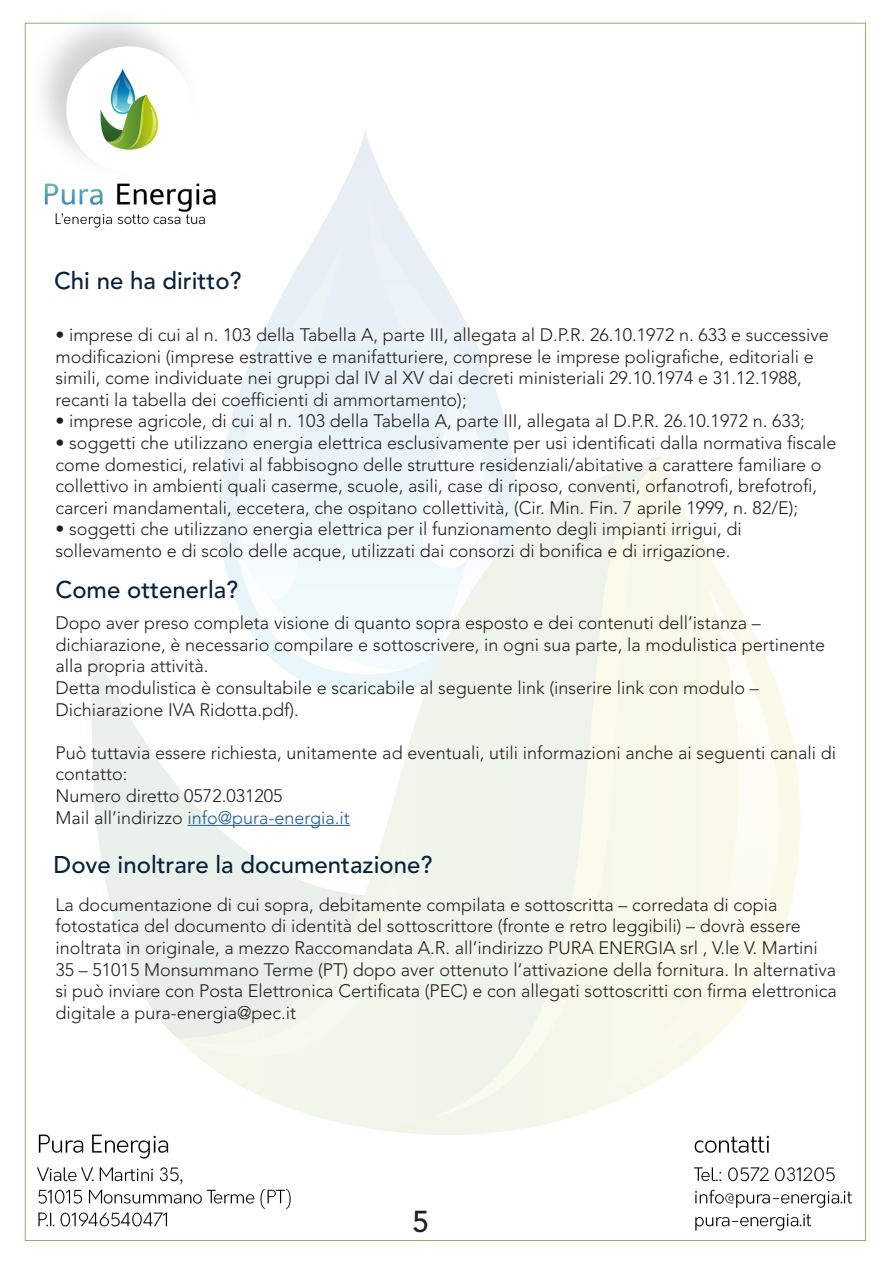
<style>
.page{position:relative;width:893px;height:1263px;background:#fff}
.page>*{position:absolute;margin:0;border:0;box-sizing:border-box;transform-origin:0 0}
.Titolo{font:500 30px "Avenir LT Std";color:#231f20}
.Titolo-2{font:500 24px "Avenir LT Std";color:#05213c}
.t1{font:300 18px/21.6px "Avenir LT Std";color:#231f20}
.t2{font:300 18px "Avenir LT Std";color:#175d9e}
.s1{color:#231f20}
</style>
<div class="page">
<img style="left:24px;top:22px;width:842px;height:1219px">
<hr style="left:187px;top:825px;width:163px;height:1px;background:#175d9e">
<p class="Titolo-2" style="left:54px;top:266px;width:189px">Chi ne ha diritto?</p>
<p class="t1" style="left:55px;top:324px;width:775px">• imprese di cui al n. 103 della Tabella A, parte III, allegata al D.P.R. 26.10.1972 n. 633 e successive modificazioni (imprese estrattive e manifatturiere, comprese le imprese poligrafiche, editoriali e simili, come individuate nei gruppi dal IV al XV dai decreti ministeriali 29.10.1974 e 31.12.1988, recanti la tabella dei coefficienti di ammortamento);</p>
<p class="t1" style="left:55px;top:410px;width:751px">• imprese agricole, di cui al n. 103 della Tabella A, parte III, allegata al D.P.R. 26.10.1972 n. 633;</p>
<p class="t1" style="left:55px;top:432px;width:782px">• soggetti che utilizzano energia elettrica esclusivamente per usi identificati dalla normativa fiscale come domestici, relativi al fabbisogno delle strutture residenziali/abitative a carattere familiare o collettivo in ambienti quali caserme, scuole, asili, case di riposo, conventi, orfanotrofi, brefotrofi, carceri mandamentali, eccetera, che ospitano collettività, (Cir. Min. Fin. 7 aprile 1999, n. 82/E);</p>
<p class="t1" style="left:55px;top:518px;width:688px">• soggetti che utilizzano energia elettrica per il funzionamento degli impianti irrigui, di sollevamento e di scolo delle acque, utilizzati dai consorzi di bonifica e di irrigazione.</p>
<p class="Titolo-2" style="left:55px;top:575px;width:184px">Come ottenerla?</p>
<p class="t1" style="left:55px;top:612px;width:771px">Dopo aver preso completa visione di quanto sopra esposto e dei contenuti dell’istanza – dichiarazione, è necessario compilare e sottoscrivere, in ogni sua parte, la modulistica pertinente alla propria attività.</p>
<p class="t1" style="left:55px;top:677px;width:705px">Detta modulistica è consultabile e scaricabile al seguente link (inserire link con modulo –<br>Dichiarazione IVA Ridotta.pdf).</p>
<p class="t1" style="left:55px;top:742px;width:782px">Può tuttavia essere richiesta, unitamente ad eventuali, utili informazioni anche ai seguenti canali di contatto:</p>
<p class="t1" style="left:55px;top:785px;width:229px">Numero diretto 0572.031205</p>
<p class="t2" style="left:55px;top:807px;width:296px"><span class="s1">Mail all’indirizzo</span> info@pura-energia.it</p>
<p class="Titolo-2" style="left:54px;top:851px;width:380px">Dove inoltrare la documentazione?</p>
<p class="t1" style="left:55px;top:894px;width:783px">La documentazione di cui sopra, debitamente compilata e sottoscritta – corredata di copia fotostatica del documento di identità del sottoscrittore (fronte e retro leggibili) – dovrà essere inoltrata in originale, a mezzo Raccomandata A.R. all’indirizzo PURA ENERGIA srl , V.le V. Martini 35 – 51015 Monsummano Terme (PT) dopo aver ottenuto l’attivazione della fornitura. In alternativa si può inviare con Posta Elettronica Certificata (PEC) e con allegati sottoscritti con firma elettronica digitale a pura-energia@pec.it</p>
<p class="Titolo" style="left:413px;top:1204px;width:18px">5</p>
</div>
